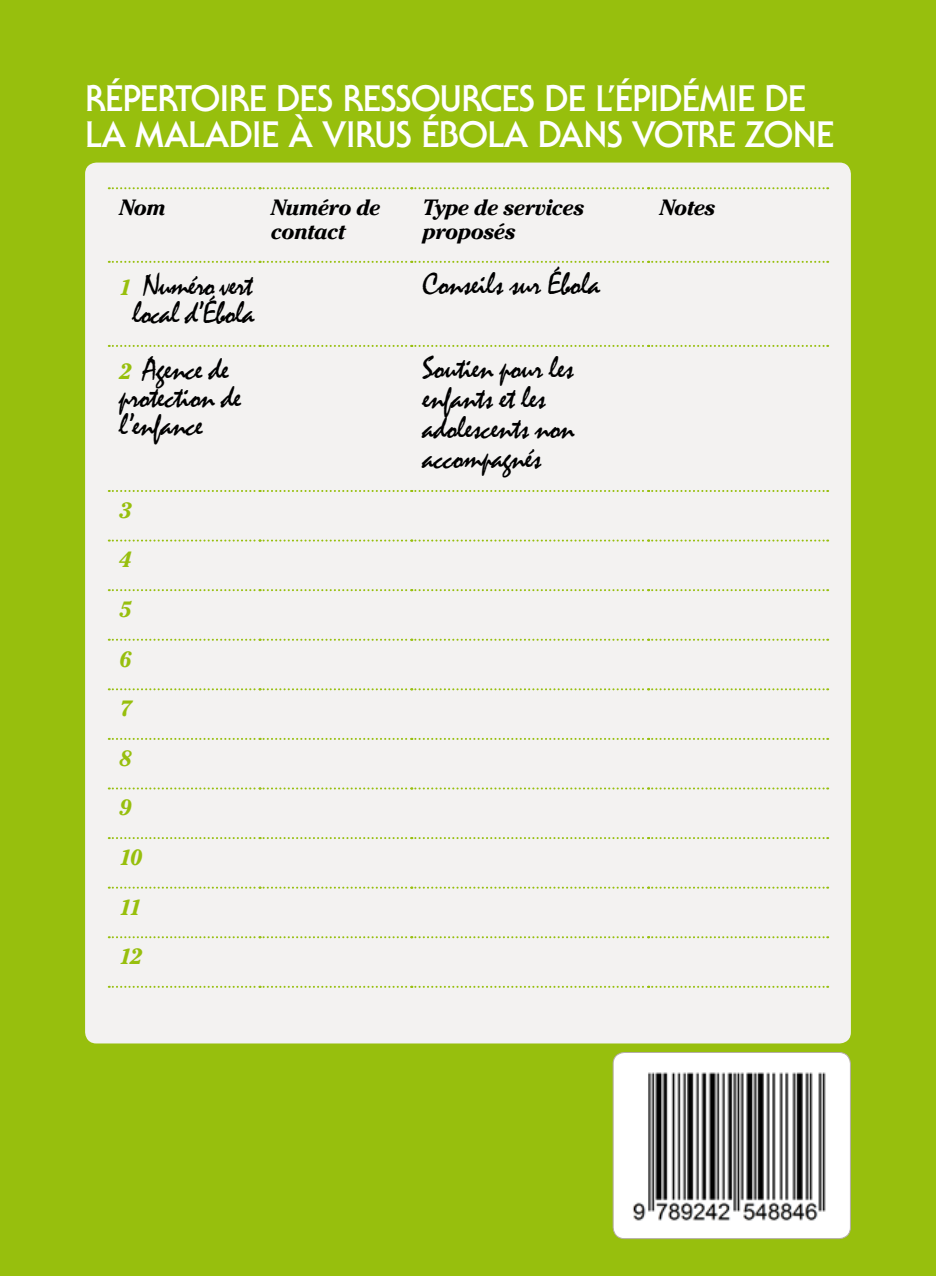
<style>
.page{position:relative;width:936px;height:1276px;background:#fff}
.page>*{position:absolute;margin:0;border:0;box-sizing:border-box;transform-origin:0 0}
.t1{font:700 36px/36px "Serif Gothic Std";letter-spacing:-.02em;color:#fff}
.t2{font:32px/28px "Mistral";letter-spacing:-.025em;color:#000}
.t3{font:italic 700 22px/24px "Cheltenham Std";letter-spacing:-.035em;color:#000}
.t4{font:italic 700 22px "Cheltenham Std";color:#97bf0d}
.s1{font-family:"Cheltenham Std";font-weight:700;font-style:italic;font-size:22px;color:#97bf0d}
</style>
<div class="page">
<div style="left:0;top:0;width:935px;height:1276px;background:#97bf0d"></div>
<div style="left:613px;top:1052px;width:237px;height:186px;background:#fff;border-radius:11px"></div>
<img style="left:632px;top:1072px;width:194px;height:149px">
<div style="left:612px;top:1052px;width:238px;height:187px;border:1px solid #b5adaa;border-radius:11px"></div>
<div style="left:85px;top:163px;width:765px;height:880px;background:#f3f2f1;border-radius:11px"></div>
<svg style="left:109px;top:187px;width:719px;height:2px"></svg>
<svg style="left:109px;top:261px;width:719px;height:2px"></svg>
<svg style="left:109px;top:345px;width:719px;height:2px"></svg>
<svg style="left:109px;top:490px;width:719px;height:2px"></svg>
<svg style="left:109px;top:539px;width:719px;height:2px"></svg>
<svg style="left:109px;top:589px;width:719px;height:2px"></svg>
<svg style="left:109px;top:639px;width:719px;height:2px"></svg>
<svg style="left:109px;top:688px;width:719px;height:2px"></svg>
<svg style="left:109px;top:738px;width:719px;height:2px"></svg>
<svg style="left:109px;top:787px;width:719px;height:2px"></svg>
<svg style="left:109px;top:837px;width:719px;height:2px"></svg>
<svg style="left:109px;top:886px;width:719px;height:2px"></svg>
<svg style="left:109px;top:936px;width:719px;height:2px"></svg>
<svg style="left:109px;top:986px;width:719px;height:2px"></svg>
<p class="t1" style="left:85px;top:80px;width:722px">RÉPERTOIRE DES RESSOURCES DE L’ÉPIDÉMIE DE<br>LA MALADIE À VIRUS ÉBOLA DANS</p>
<p class="t1" style="left:632px;top:116px;width:23px">VOTR</p>
<p class="t1" style="left:717px;top:116px;width:52px">E ZON</p>
<p class="t1" style="left:816px;top:116px;width:19px">E</p>
<p class="t3" style="left:119px;top:196px;width:48px">Nom</p>
<p class="t3" style="left:271px;top:196px;width:111px">Numéro de contact</p>
<p class="t3" style="left:422px;top:196px;width:163px">Type de services proposés</p>
<p class="t3" style="left:659px;top:196px;width:58px">Notes</p>
<p class="t2" style="left:119px;top:272px;width:137px;text-align:center"><span class="s1">1</span> Numéro vert local d’Ébola</p>
<p class="t2" style="left:422px;top:271px;width:179px">Conseils sur Ébola</p>
<p class="t2" style="left:119px;top:356px;width:124px"><span class="s1">2</span> Agence de protection de l’enfance</p>
<p class="t2" style="left:422px;top:354px;width:154px;line-height:30px">Soutien pour les enfants et les adolescents non accompagnés</p>
<p class="t4" style="left:119px;top:497px;width:14px">3</p>
<p class="t4" style="left:119px;top:547px;width:14px">4</p>
<p class="t4" style="left:119px;top:596px;width:14px">5</p>
<p class="t4" style="left:119px;top:646px;width:14px">6</p>
<p class="t4" style="left:119px;top:695px;width:14px">7</p>
<p class="t4" style="left:119px;top:745px;width:14px">8</p>
<p class="t4" style="left:119px;top:795px;width:14px">9</p>
<p class="t4" style="left:119px;top:844px;width:25px">10</p>
<p class="t4" style="left:119px;top:894px;width:24px">11</p>
<p class="t4" style="left:119px;top:943px;width:25px">12</p>
</div>
